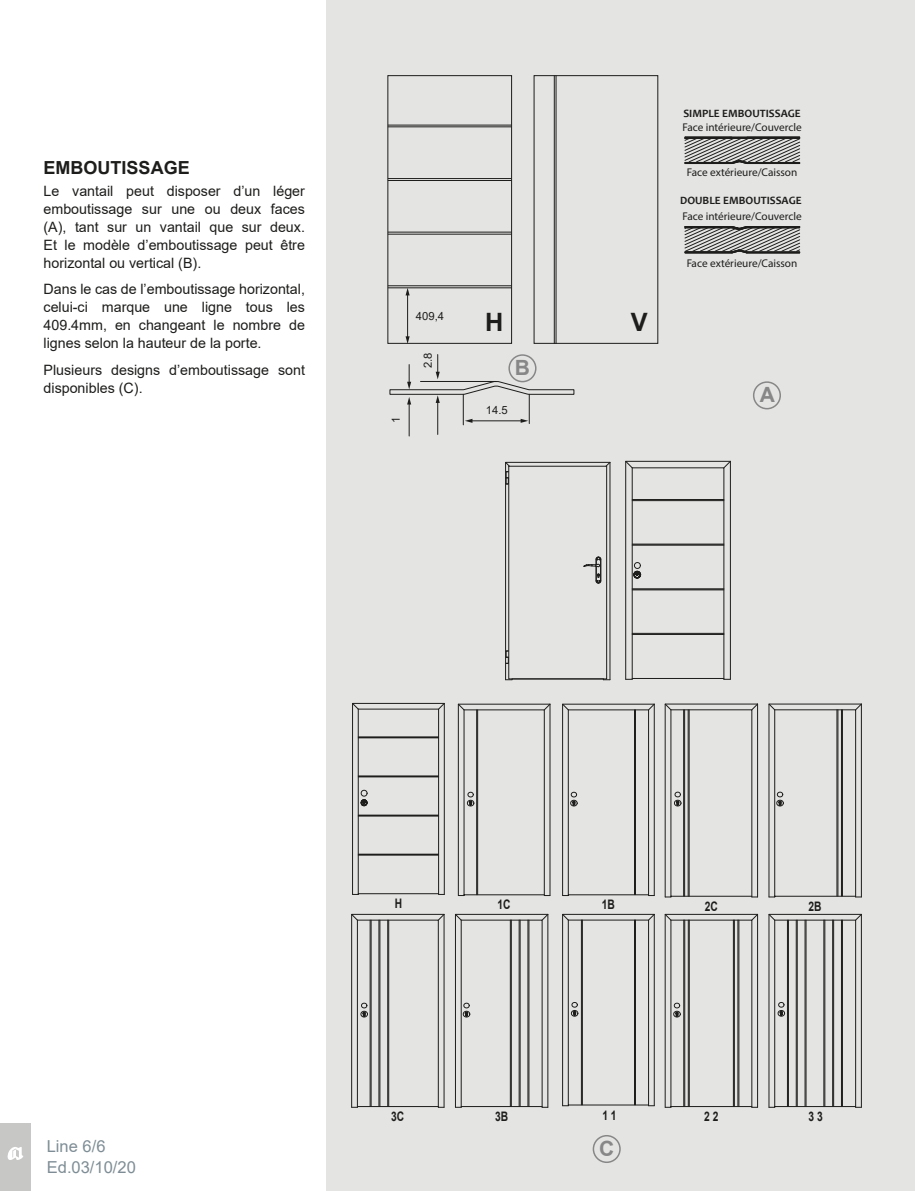
<style>
.page{position:relative;width:915px;height:1191px;background:#fff}
.page>*{position:absolute;margin:0;border:0;box-sizing:border-box;transform-origin:0 0}
.t1{font:700 25.35px "Arial";color:#1d1d1b}
.t2{font:700 21px "Arial";color:#878787}
.t3{font:700 18px "Arial";color:#1d1d1b}
.t4{font:16.5px/21px "Arial";color:#7e8d95}
.t5{font:14.25px/18px "Arial";color:#1d1d1b;text-align:justify}
.t6{font:700 13.2px "Arial";color:#1d1d1b;scale:.78 1}
.t7{font:11.25px "Myriad Pro";color:#1d1d1b}
.t8{font:700 11.25px "Candara";color:#1d1d1b}
.t9{font:11.25px "Arial";color:#1d1d1b}
</style>
<div class="page">
<div style="left:326px;top:0;width:588px;height:1191px;background:#e4e4e3"></div>
<div style="left:752px;top:381px;width:28px;height:28px;border:2px solid #878787;border-radius:50%"></div>
<div style="left:592px;top:1135px;width:28px;height:28px;border:2px solid #878787;border-radius:50%"></div>
<div style="left:387px;top:75px;width:124px;height:269px;border:1px solid #1d1d1b"></div>
<hr style="left:388px;top:126px;width:123px;height:1px;background:#1d1d1b">
<hr style="left:388px;top:180px;width:123px;height:1px;background:#1d1d1b">
<hr style="left:388px;top:234px;width:123px;height:1px;background:#1d1d1b">
<hr style="left:388px;top:287px;width:123px;height:1px;background:#1d1d1b">
<hr style="left:388px;top:125px;width:123px;height:1px;background:#1d1d1b">
<hr style="left:388px;top:178px;width:123px;height:1px;background:#1d1d1b">
<hr style="left:388px;top:232px;width:123px;height:1px;background:#1d1d1b">
<hr style="left:388px;top:285px;width:123px;height:1px;background:#1d1d1b">
<hr style="left:407px;top:294px;width:1px;height:44px;background:#1d1d1b">
<svg style="left:405px;top:288px;width:4px;height:7px"></svg>
<svg style="left:405px;top:336px;width:4px;height:8px"></svg>
<div style="left:533px;top:75px;width:125px;height:269px;border:1px solid #1d1d1b"></div>
<hr style="left:555px;top:75px;width:1px;height:269px;background:#1d1d1b">
<hr style="left:553px;top:75px;width:1px;height:269px;background:#1d1d1b">
<svg style="left:684px;top:226px;width:116px;height:28px"></svg>
<hr style="left:684px;top:226px;width:47px;height:1px;background:#1d1d1b">
<svg style="left:684px;top:136px;width:116px;height:28px"></svg>
<hr style="left:408px;top:403px;width:1px;height:33px;background:#1d1d1b">
<hr style="left:437px;top:401px;width:1px;height:33px;background:#1d1d1b">
<hr style="left:463px;top:394px;width:1px;height:31px;background:#1d1d1b">
<svg style="left:389px;top:354px;width:185px;height:69px"></svg>
<svg style="left:505px;top:461px;width:105px;height:219px"></svg>
<svg style="left:625px;top:460px;width:106px;height:220px"></svg>
<svg style="left:352px;top:702px;width:93px;height:193px"></svg>
<svg style="left:457px;top:703px;width:94px;height:193px"></svg>
<svg style="left:562px;top:703px;width:93px;height:193px"></svg>
<svg style="left:664px;top:913px;width:94px;height:195px"></svg>
<svg style="left:562px;top:913px;width:93px;height:193px"></svg>
<svg style="left:664px;top:703px;width:94px;height:194px"></svg>
<svg style="left:768px;top:703px;width:94px;height:194px"></svg>
<svg style="left:351px;top:913px;width:94px;height:195px"></svg>
<hr style="left:369px;top:920px;width:1px;height:186px;background:#1d1d1b">
<hr style="left:370px;top:920px;width:1px;height:186px;background:#1d1d1b">
<hr style="left:378px;top:920px;width:1px;height:186px;background:#1d1d1b">
<hr style="left:379px;top:920px;width:1px;height:186px;background:#1d1d1b">
<hr style="left:387px;top:920px;width:1px;height:186px;background:#1d1d1b">
<hr style="left:388px;top:920px;width:1px;height:186px;background:#1d1d1b">
<svg style="left:455px;top:913px;width:93px;height:195px"></svg>
<hr style="left:510px;top:920px;width:1px;height:186px;background:#1d1d1b">
<hr style="left:518px;top:920px;width:1px;height:186px;background:#1d1d1b">
<hr style="left:519px;top:920px;width:1px;height:186px;background:#1d1d1b">
<hr style="left:527px;top:920px;width:1px;height:186px;background:#1d1d1b">
<hr style="left:528px;top:920px;width:1px;height:186px;background:#1d1d1b">
<svg style="left:768px;top:913px;width:94px;height:195px"></svg>
<div style="left:0;top:1122px;width:30px;height:69px;background:#c7c7c6"></div>
<svg style="left:7px;top:1147px;width:16px;height:13px"></svg>
<p class="t3" style="left:44px;top:154px;width:148px">EMBOUTISSAGE</p>
<p class="t5" style="left:44px;top:182px;width:263px">Le vantail peut disposer d’un léger emboutissage sur une ou deux faces (A), tant sur un vantail que sur deux.<br>Et le modèle d’emboutissage peut être horizontal ou vertical (B).</p>
<p class="t5" style="left:44px;top:280px;width:263px">Dans le cas de l’emboutissage horizontal, celui-ci marque une ligne tous les 409.4mm, en changeant le nombre de lignes selon la hauteur de la porte.</p>
<p class="t5" style="left:44px;top:361px;width:263px">Plusieurs designs d’emboutissage sont disponibles (C).</p>
<p class="t9" style="left:388px;top:423px;width:8px;rotate:-90deg">1</p>
<p class="t9" style="left:416px;top:308px;width:30px">409,4</p>
<h1 class="t1" style="left:485px;top:305px;width:20px">H</h1>
<h1 class="t1" style="left:630px;top:305px;width:18px">V</h1>
<p class="t9" style="left:420px;top:368px;width:17px;rotate:-90deg">2.8</p>
<h2 class="t2" style="left:514px;top:353px;width:17px">B</h2>
<p class="t9" style="left:486px;top:402px;width:23px">14.5</p>
<p class="t8" style="left:683px;top:106px;width:119px">SIMPLE EMBOUTISSAGE</p>
<p class="t7" style="left:682px;top:121px;width:121px">Face intérieure/Couvercle</p>
<p class="t7" style="left:686px;top:165px;width:112px">Face extérieure/Caisson</p>
<p class="t8" style="left:679px;top:193px;width:123px">DOUBLE EMBOUTISSAGE</p>
<p class="t7" style="left:682px;top:209px;width:121px">Face intérieure/Couvercle</p>
<p class="t7" style="left:686px;top:256px;width:112px">Face extérieure/Caisson</p>
<h2 class="t2" style="left:759px;top:380px;width:17px">A</h2>
<p class="t4" style="left:47px;top:1135px;width:90px">Line 6/6<br>Ed.03/10/20</p>
<p class="t6" style="left:394px;top:893px;width:11px">H</p>
<p class="t6" style="left:497px;top:895px;width:18px">1C</p>
<p class="t6" style="left:601px;top:895px;width:18px">1B</p>
<p class="t6" style="left:704px;top:897px;width:18px">2C</p>
<p class="t6" style="left:808px;top:897px;width:18px">2B</p>
<p class="t6" style="left:391px;top:1107px;width:18px">3C</p>
<p class="t6" style="left:495px;top:1107px;width:18px">3B</p>
<p class="t6" style="left:602px;top:1105px;width:20px">1 1</p>
<p class="t6" style="left:704px;top:1107px;width:20px">2 2</p>
<p class="t6" style="left:808px;top:1107px;width:20px">3 3</p>
<h2 class="t2" style="left:599px;top:1133px;width:17px">C</h2>
</div>
